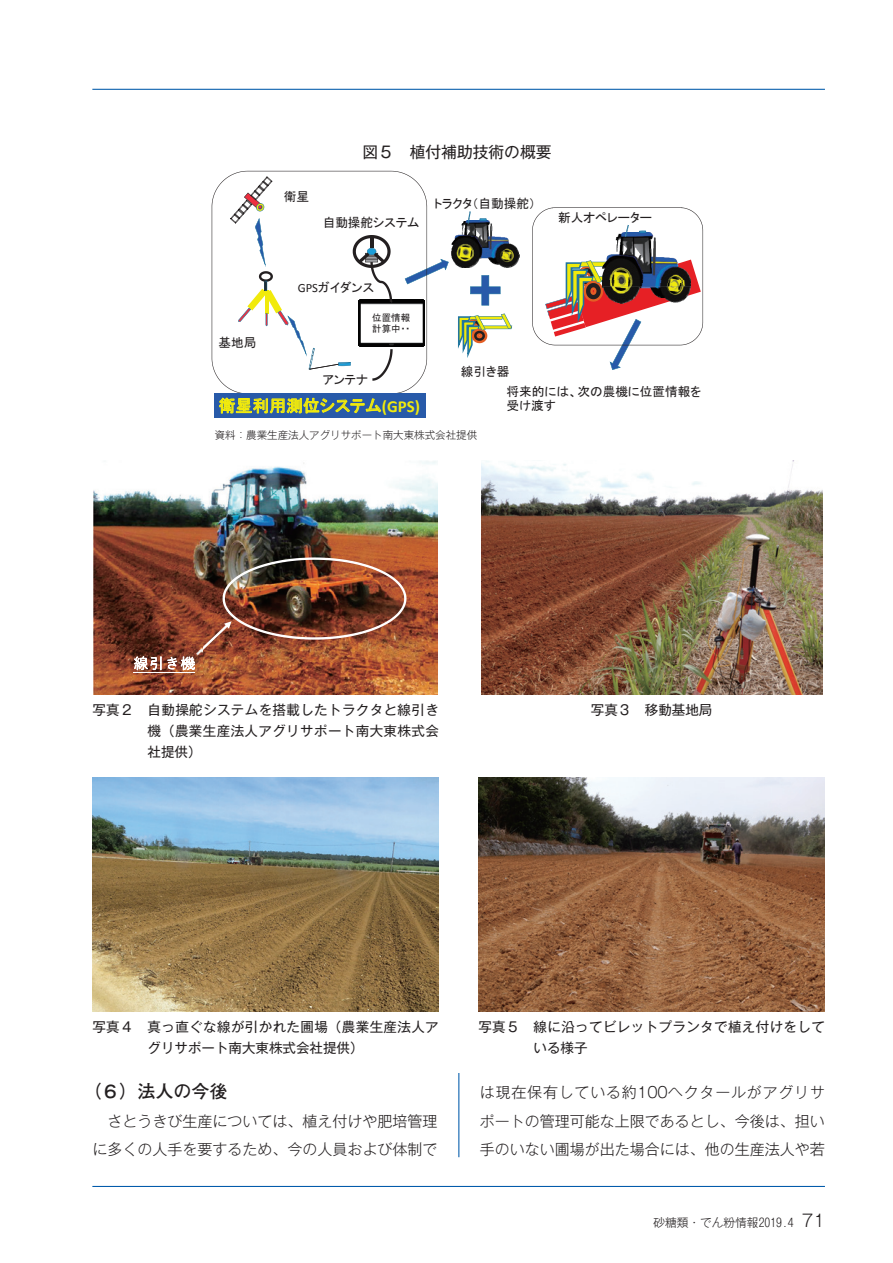
<style>
.page{position:relative;width:893px;height:1263px;background:#fff}
.page>*{position:absolute;margin:0;border:0;box-sizing:border-box;transform-origin:0 0}
.t1{font:700 18px "Futo Go B101 Pr 5";color:#231f20}
.t2{font:16.8px "MS P Gothic";color:#f1ea0c}
.t3{font:15.75px "Gothic MB101 Pr 5";color:#231f20}
.t4{font:300 15px/28.5px "Gothic MB101 Pr 5";color:#231f20;text-align:right}
.t5{font:13.5px/21px "Gothic MB101 Pr 5";letter-spacing:.03em;color:#231f20}
.t6{font:13.5px "Gothic MB101 Pr 5";color:#231f20}
.t7{font:12.6px/20.1px "MS P Gothic";color:#231f20}
.t8{font:300 11.7px "Gothic MB101 Pr 5";color:#231f20}
.t9{font:300 10.5px "Gothic MB101 Pr 5";color:#231f20}
.t10{font:9.45px/11.4px "MS P Gothic";color:#231f20}
.s1{font-family:"Calibri"}
.s2{font-family:"Calibri";font-weight:700}
.s3{font-size:16.95px}
</style>
<div class="page">
<hr style="left:92px;top:89px;width:733px;height:1px;background:#015aaa">
<hr style="left:92px;top:1186px;width:733px;height:1px;background:#015aaa">
<hr style="left:458px;top:145px;width:1px;height:1012px;background:#015aaa">
<div style="left:92px;top:145px;width:732px;height:928px;background:#fff"></div>
<img style="left:451px;top:221px;width:68px;height:47px">
<svg style="left:470px;top:275px;width:30px;height:30px"></svg>
<svg style="left:458px;top:313px;width:54px;height:45px"></svg>
<svg style="left:427px;top:259px;width:22px;height:25px"></svg>
<svg style="left:467px;top:211px;width:4px;height:13px"></svg>
<svg style="left:479px;top:218px;width:8px;height:3px"></svg>
<svg style="left:532px;top:207px;width:171px;height:163px"></svg>
<svg style="left:212px;top:171px;width:215px;height:223px"></svg>
<svg style="left:230px;top:176px;width:163px;height:205px"></svg>
<div style="left:215px;top:394px;width:211px;height:24px;background:#285aa9"></div>
<svg style="left:219px;top:397px;width:162px;height:16px"></svg>
<img style="left:94px;top:461px;width:343px;height:233px">
<img style="left:126px;top:645px;width:77px;height:29px">
<img style="left:134px;top:557px;width:272px;height:113px">
<hr style="left:134px;top:672px;width:61px;height:1px;background:#fff">
<img style="left:93px;top:778px;width:345px;height:234px">
<img style="left:481px;top:460px;width:341px;height:234px">
<img style="left:479px;top:778px;width:345px;height:234px">
<p class="t7" style="left:218px;top:333px;width:39px">基地局</p>
<p class="t7" style="left:284px;top:187px;width:27px">衛星</p>
<p class="t3" style="left:362px;top:139px;width:190px">図５　植付補助技術の概要</p>
<p class="t7" style="left:323px;top:213px;width:98px">自動操舵システム</p>
<p class="t7" style="left:434px;top:193px;width:103px">トラクタ（自動操舵）</p>
<p class="t7" style="left:558px;top:207px;width:95px">新人オペレーター</p>
<p class="t7" style="left:298px;top:277px;width:78px"><span class="s1">GPS</span>ガイダンス</p>
<p class="t10" style="left:372px;top:311px;width:39px">位置情報計算中・・</p>
<p class="t7" style="left:323px;top:369px;width:47px">アンテナ</p>
<p class="t2" style="left:219px;top:397px;width:203px">衛星利用測位システム<span class="s2">(GPS)</span></p>
<p class="t7" style="left:507px;top:361px;width:196px;text-indent:-46px">線引き器<br>将来的には、次の農機に位置情報を</p>
<p class="t7" style="left:507px;top:395px;width:51px">受け渡す</p>
<p class="t9" style="left:215px;top:426px;width:264px">資料：農業生産法人アグリサポート南大東株式会社提供</p>
<p class="t5" style="left:148px;top:698px;width:293px;text-align:justify;text-indent:-55px">写真２　自動操舵システムを搭載したトラクタと線引き機（農業生産法人アグリサポート南大東株式会社提供）</p>
<p class="t6" style="left:591px;top:698px;width:123px">写真３　移動基地局</p>
<p class="t5" style="left:148px;top:1015px;width:293px;text-indent:-55px">写真４　真っ直ぐな線が引かれた圃場（農業生産法人アグリサポート南大東株式会社提供）</p>
<h1 class="t1" style="left:83px;top:1077px;width:145px">（６）法人の今後</h1>
<p class="t4" style="left:92px;top:1106px;width:346px">さとうきび生産については、植え付けや肥培管理に多くの人手を要するため、今の人員および体制で</p>
<p class="t5" style="left:534px;top:1015px;width:293px;text-indent:-55px">写真５　線に沿ってビレットプランタで植え付けをしている様子</p>
<p class="t4" style="left:480px;top:1077px;width:347px;text-align:justify">は現在保有している約100ヘクタールがアグリサポートの管理可能な上限であるとし、今後は、担い手のいない圃場が出た場合には、他の生産法人や若</p>
<p class="t8" style="left:653px;top:1212px;width:173px">砂糖類・でん粉情報2019.4 <span class="s3">71</span></p>
</div>
